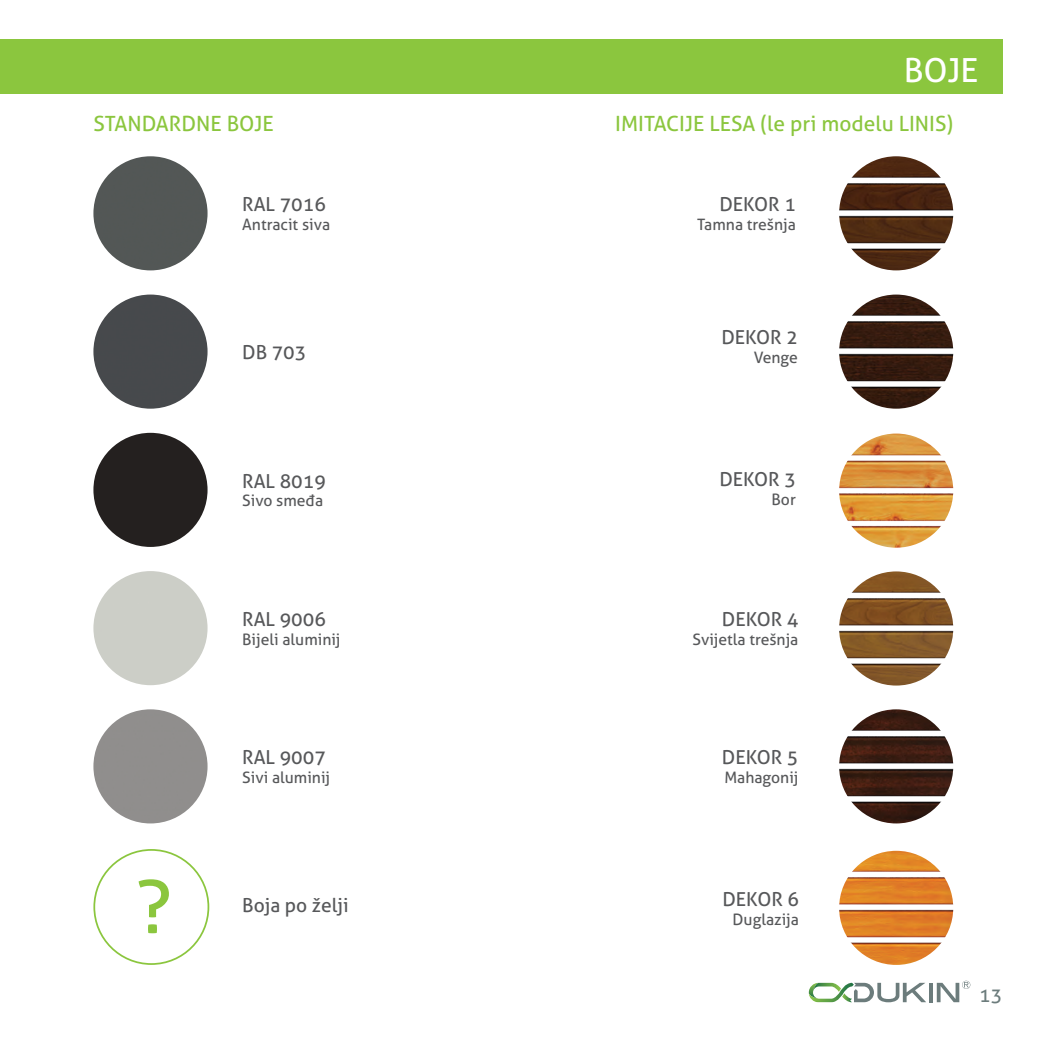
<style>
.page{position:relative;width:1042px;height:1042px;background:#fff}
.page>*{position:absolute;margin:0;border:0;box-sizing:border-box;transform-origin:0 0}
.t1{font:74.55px "Aller";color:#8bc63e}
.t2{font:33.25px "Aller";color:#fff}
.t3{font:21px "Aller";color:#8bc63e}
.t4{font:19.25px "Aller";color:#57585a}
.t5{font:19.25px "Aller";color:#6c7c7c}
.t6{font:15.75px "Aller";color:#57585a}
</style>
<div class="page">
<hr style="left:929px;top:983px;width:4px;height:19px;background:#6c7c7c">
<img style="left:809px;top:983px;width:33px;height:19px">
<svg style="left:842px;top:983px;width:84px;height:19px"></svg>
<svg style="left:937px;top:980px;width:33px;height:22px"></svg>
<div style="left:0;top:40px;width:1002px;height:54px;background:#8bc63e"></div>
<div style="left:93px;top:156px;width:115px;height:114px;background:#535756;border-radius:57px"></div>
<div style="left:93px;top:571px;width:115px;height:114px;background:#cccec7;border-radius:57px"></div>
<div style="left:93px;top:294px;width:115px;height:115px;background:#47494c;border-radius:57px"></div>
<div style="left:93px;top:709px;width:115px;height:114px;background:#908e8d;border-radius:57px"></div>
<div style="left:93px;top:433px;width:115px;height:114px;background:#24201f;border-radius:57px"></div>
<div style="left:93px;top:849px;width:116px;height:116px;border:2px solid #8bc63e;border-radius:50%"></div>
<img style="left:839px;top:851px;width:114px;height:114px;border-radius:57px">
<img style="left:839px;top:709px;width:114px;height:114px;border-radius:57px">
<img style="left:839px;top:571px;width:114px;height:114px;border-radius:57px">
<img style="left:839px;top:433px;width:114px;height:115px;border-radius:57px">
<img style="left:839px;top:156px;width:114px;height:114px;border-radius:57px">
<img style="left:839px;top:294px;width:114px;height:115px;border-radius:57px">
<h2 class="t2" style="left:904px;top:50px;width:72px">bOJE</h2>
<h3 class="t3" style="left:93px;top:111px;width:179px">STANDARDNE BOJE</h3>
<h3 class="t3" style="left:615px;top:111px;width:339px">I MITACIJE LESA (le pri modelu LI NIS)</h3>
<h1 class="t1" style="left:135px;top:861px;width:38px">?</h1>
<p class="t4" style="left:242px;top:192px;width:85px">RAL 7016</p>
<p class="t6" style="left:242px;top:215px;width:89px">Antracit siva</p>
<p class="t4" style="left:242px;top:340px;width:66px">DB 703</p>
<p class="t4" style="left:242px;top:469px;width:85px">RAL 8019</p>
<p class="t6" style="left:242px;top:491px;width:82px">Sivo smeđa</p>
<p class="t4" style="left:242px;top:607px;width:85px">RAL 9006</p>
<p class="t6" style="left:242px;top:629px;width:100px">Bijeli aluminij</p>
<p class="t4" style="left:242px;top:745px;width:85px">RAL 9007</p>
<p class="t6" style="left:242px;top:768px;width:89px">Sivi aluminij</p>
<p class="t4" style="left:242px;top:893px;width:108px">Boja po želji</p>
<p class="t4" style="left:719px;top:192px;width:26px">Dekor</p>
<p class="t4" style="left:784px;top:192px;width:13px">1</p>
<p class="t6" style="left:697px;top:215px;width:100px">Tamna trešnja</p>
<p class="t4" style="left:721px;top:326px;width:26px">Dekor</p>
<p class="t4" style="left:786px;top:326px;width:13px">2</p>
<p class="t6" style="left:754px;top:348px;width:46px">Venge</p>
<p class="t4" style="left:719px;top:468px;width:26px">Dekor</p>
<p class="t4" style="left:784px;top:468px;width:13px">3</p>
<p class="t6" style="left:771px;top:490px;width:26px">Bor</p>
<p class="t4" style="left:722px;top:607px;width:26px">Dekor</p>
<p class="t4" style="left:787px;top:607px;width:13px">4</p>
<p class="t6" style="left:692px;top:629px;width:108px">Svijetla trešnja</p>
<p class="t4" style="left:722px;top:745px;width:26px">Dekor</p>
<p class="t4" style="left:787px;top:745px;width:13px">5</p>
<p class="t6" style="left:724px;top:768px;width:76px">Mahagonij</p>
<p class="t4" style="left:722px;top:887px;width:26px">Dekor</p>
<p class="t4" style="left:787px;top:887px;width:13px">6</p>
<p class="t6" style="left:732px;top:909px;width:68px">Duglazija</p>
<p class="t5" style="left:979px;top:984px;width:25px">13</p>
</div>
